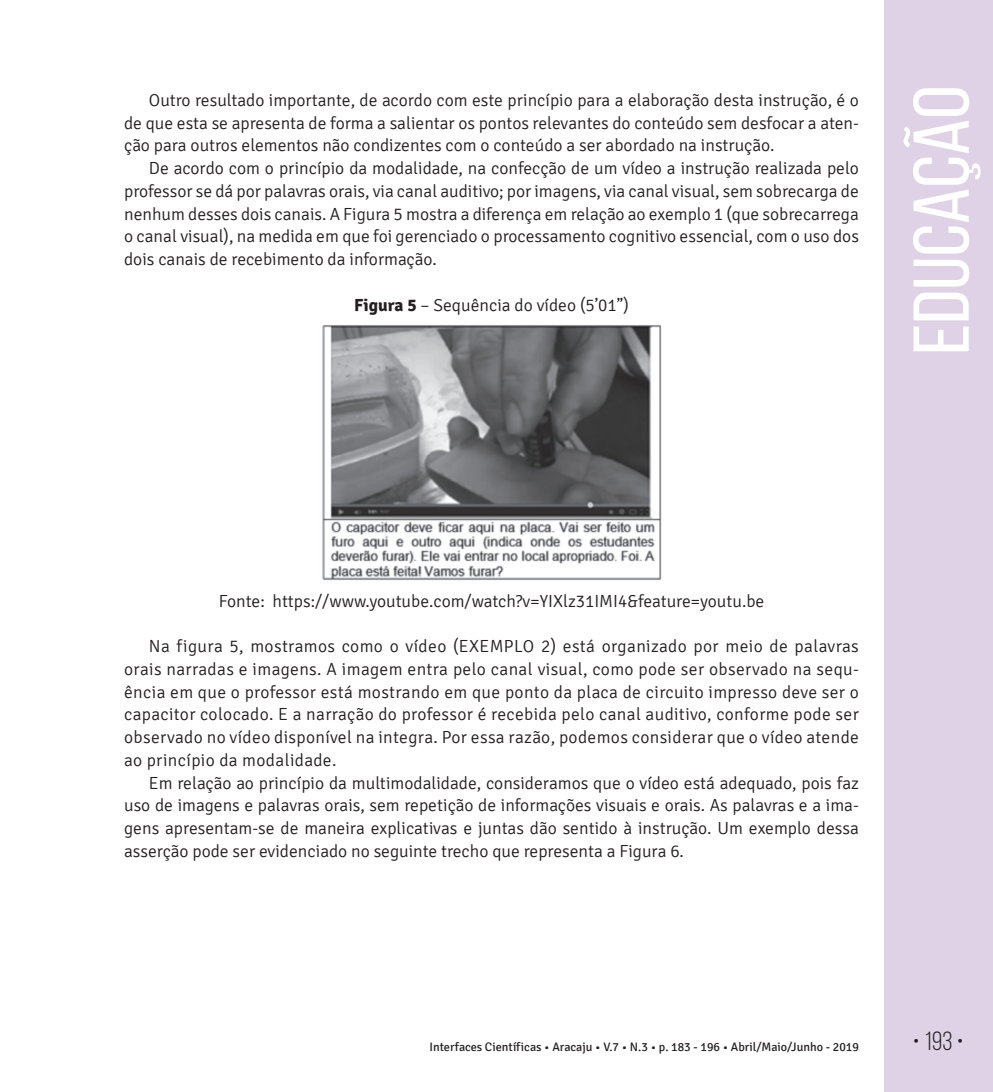
<style>
.page{position:relative;width:993px;height:1092px;background:#fff}
.page>*{position:absolute;margin:0;border:0;box-sizing:border-box;transform-origin:0 0}
.t1{font:78.75px "Bebas Neue";color:#fff;scale:1.09 1}
.t2{font:26.25px "Bebas Neue";color:#231f20}
.t3{font:300 17.5px/22.8px "Signika";color:#231f20;text-align:justify}
.t4{font:12.25px "Signika";color:#231f20}
.s1{font-weight:700}
</style>
<div class="page">
<div style="left:883px;top:0;width:109px;height:1091px;background:#e0d2e6"></div>
<img style="left:322px;top:325px;width:340px;height:255px">
<p class="t3" style="left:124px;top:89px;width:736px;text-indent:25px">Outro resultado importante, de acordo com este princípio para a elaboração desta instrução, é o de que esta se apresenta de forma a salientar os pontos relevantes do conteúdo sem desfocar a aten&shy;ção para outros elementos não condizentes com o conteúdo a ser abordado na instrução.</p>
<p class="t3" style="left:124px;top:157px;width:736px;text-indent:25px">De acordo com o princípio da modalidade, na confecção de um vídeo a instrução realizada pelo professor se dá por palavras orais, via canal auditivo; por imagens, via canal visual, sem sobrecarga de nenhum desses dois canais. A Figura 5 mostra a diferença em relação ao exemplo 1 (que sobrecarrega o canal visual), na medida em que foi gerenciado o processamento cognitivo essencial, com o uso dos dois canais de recebimento da informação.</p>
<p class="t3" style="left:354px;top:294px;width:276px"><span class="s1">Figura 5</span> – Sequência do vídeo (5’01”)</p>
<h1 class="t1" style="left:898px;top:355px;width:248px;rotate:-90deg">EDUCAÇÃO</h1>
<p class="t3" style="left:218px;top:589px;width:547px">Fonte: https://www.youtube.com/watch?v=YIXlz31IMI4&amp;feature=youtu.be</p>
<p class="t3" style="left:124px;top:635px;width:736px;text-indent:25px">Na figura 5, mostramos como o vídeo (EXEMPLO 2) está organizado por meio de palavras orais narradas e imagens. A imagem entra pelo canal visual, como pode ser observado na sequ&shy;ência em que o professor está mostrando em que ponto da placa de circuito impresso deve ser o capacitor colocado. E a narração do professor é recebida pelo canal auditivo, conforme pode ser observado no vídeo disponível na integra. Por essa razão, podemos considerar que o vídeo atende ao princípio da modalidade.</p>
<p class="t3" style="left:124px;top:771px;width:736px;text-indent:25px">Em relação ao princípio da multimodalidade, consideramos que o vídeo está adequado, pois faz uso de imagens e palavras orais, sem repetição de informações visuais e orais. As palavras e a ima&shy;gens apresentam-se de maneira explicativas e juntas dão sentido à instrução. Um exemplo dessa asserção pode ser evidenciado no seguinte trecho que representa a Figura 6.</p>
<p class="t4" style="left:429px;top:1040px;width:431px">Interfaces Científicas • Aracaju • V.7 • N.3 • p. 183 - 196 • Abril/Maio/Junho - 2019</p>
<h2 class="t2" style="left:912px;top:1026px;width:52px">• 193 •</h2>
</div>
